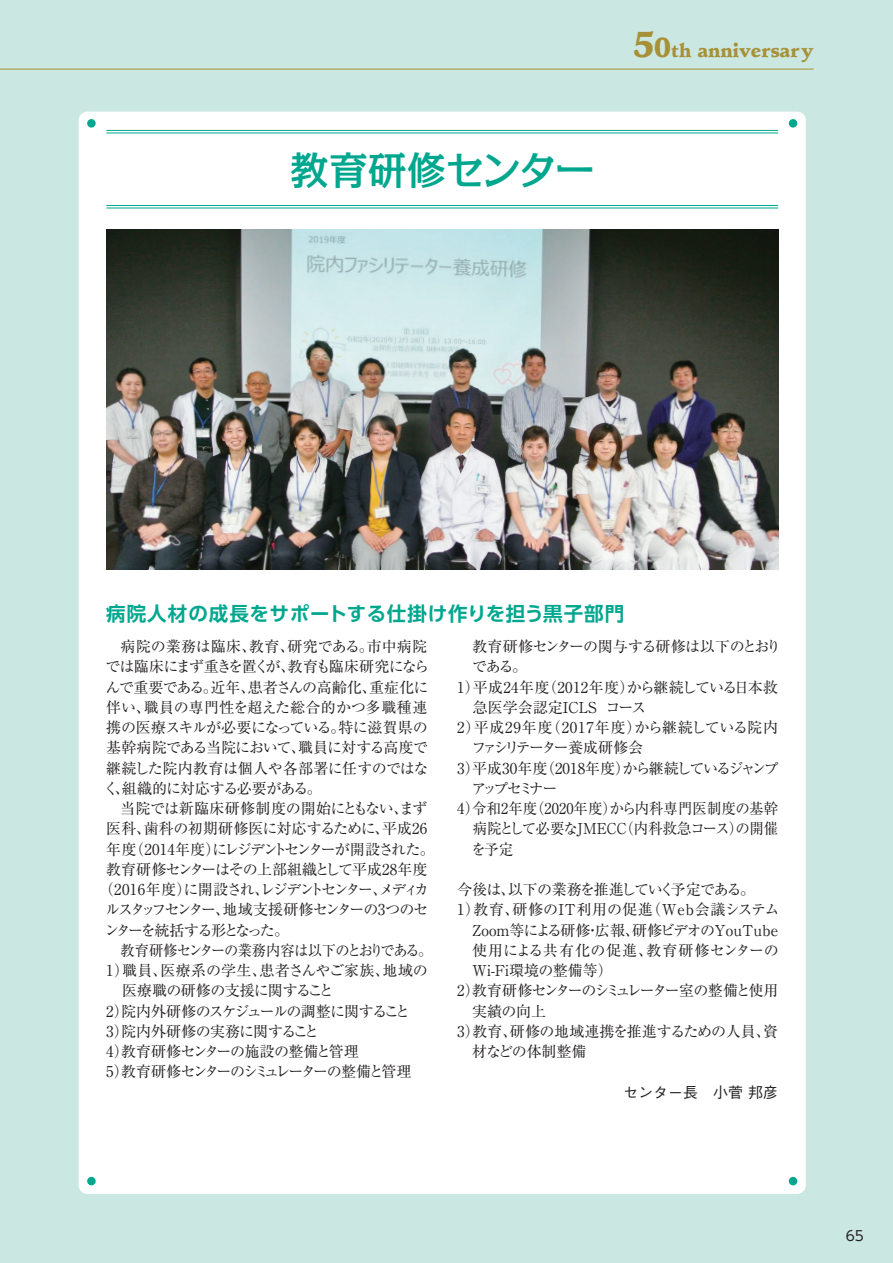
<style>
.page{position:relative;width:893px;height:1263px;background:#cae7e2}
.page>*{position:absolute;margin:0;border:0;box-sizing:border-box;transform-origin:0 0}
.t1{font:500 39px "Kakumin Pro";letter-spacing:-.02em;color:#00a78e}
.t2{font:700 19.5px "UD Shin Go Pro De";letter-spacing:.04em;color:#00a78e}
.t3{font:18.9px "Deutch Black SSK";color:#a79137}
.t4{font:15px/20.2px "Ryumin Pro";letter-spacing:-.035em;color:#231f20;text-align:justify}
.t5{font:15px "Ryumin Pro";letter-spacing:.005em;color:#231f20}
.t6{font:15px "Ryumin Pro";letter-spacing:-.13em;color:#231f20}
.t7{font:15px "Ryumin Pro";color:#231f20}
.t8{font:15px "Ryumin Pro";letter-spacing:-.135em;color:#231f20}
.t9{font:15px "Ryumin Pro";letter-spacing:-.1em;color:#231f20}
.t10{font:15px "Ryumin Pro";letter-spacing:.02em;color:#231f20}
.t11{font:15px "Ryumin Pro";letter-spacing:.05em;color:#231f20}
.t12{font:15px "Ryumin Pro";letter-spacing:-.11em;color:#231f20}
.t13{font:15px "Ryumin Pro";letter-spacing:-.015em;color:#231f20;scale:.96 1}
.t14{font:15px "Ryumin Pro";letter-spacing:.04em;color:#231f20}
.t15{font:15px "Ryumin Pro";letter-spacing:.01em;color:#231f20}
.t16{font:15px "Ryumin Pro";letter-spacing:-.035em;color:#231f20;scale:.95 1}
.t17{font:15px "Ryumin Pro";letter-spacing:-.085em;color:#231f20}
.t18{font:15px "Ryumin Pro";letter-spacing:-.01em;color:#231f20}
.t19{font:15px "Ryumin Pro";letter-spacing:-.07em;color:#231f20}
.t20{font:15px "Ryumin Pro";letter-spacing:.025em;color:#231f20}
.t21{font:15px "Ryumin Pro";letter-spacing:-.155em;color:#231f20}
.t22{font:500 15px "Gothic BBB Pro";color:#231f20}
.t23{font:15px "Ryumin Pro";letter-spacing:-.245em;color:#231f20}
.t24{font:15px "Ryumin Pro";letter-spacing:-.035em;color:#231f20;scale:.96 1}
.t25{font:13.8px "UD Shin Go Pro";color:#231f20}
.s1{font-size:35.7px}
.s2{font-size:27.3px}
</style>
<div class="page">
<div style="left:79px;top:112px;width:727px;height:1082px;background:#fff;border-radius:9px"></div>
<div style="left:87px;top:119px;width:9px;height:9px;background:#00a78e;border-radius:50%"></div>
<div style="left:87px;top:1177px;width:9px;height:8px;background:#00a78e;border-radius:50%"></div>
<div style="left:789px;top:119px;width:8px;height:9px;background:#00a78e;border-radius:50%"></div>
<div style="left:789px;top:1177px;width:8px;height:8px;background:#00a78e;border-radius:50%"></div>
<hr style="left:106px;top:130px;width:672px;height:1px;background:#00a78e">
<hr style="left:106px;top:133px;width:672px;height:1px;background:#00a78e">
<hr style="left:106px;top:205px;width:672px;height:1px;background:#00a78e">
<hr style="left:106px;top:208px;width:672px;height:1px;background:#00a78e">
<img style="left:106px;top:229px;width:672px;height:340px">
<hr style="left:0;top:69px;width:814px;height:1px;background:#a79137">
<h1 class="t1" style="left:290px;top:139px;width:306px">教育研修センター</h1>
<p class="t3" style="left:633px;top:39px;width:182px"><span class="s1">5</span><span class="s2">0</span>th anniversary</p>
<h2 class="t2" style="left:106px;top:598px;width:519px">病院人材の成長をサポートする仕掛け作りを担う黒子部門</h2>
<p class="t4" style="left:103px;top:635px;width:327px;text-indent:17px">病院の業務は臨床、教育、研究である。市中病院では臨床にまず重きを置くが、教育も臨床研究にならんで重要である。近年、患者さんの高齢化、重症化に伴い、職員の専門性を超えた総合的かつ多職種連携の医療スキルが必要になっている。特に滋賀県の基幹病院である当院において、職員に対する高度で継続した院内教育は個人や各部署に任すのではなく、組織的に対応する必要がある。</p>
<p class="t18" style="left:120px;top:797px;width:309px">当院では新臨床研修制度の開始にともない、まず</p>
<p class="t15" style="left:106px;top:817px;width:323px">医科、歯科の初期研修医に対応するために、平成26</p>
<p class="t9" style="left:106px;top:837px;width:330px">年度（2014年度）にレジデントセンターが開設された。</p>
<p class="t4" style="left:106px;top:858px;width:323px">教育研修センターはその上部組織として平成28年度</p>
<p class="t6" style="left:99px;top:878px;width:332px">（2016年度）に開設され、レジデントセンター、メディカ</p>
<p class="t12" style="left:105px;top:898px;width:324px">ルスタッフセンター、地域支援研修センターの3つのセ</p>
<p class="t21" style="left:104px;top:918px;width:186px">ンターを統括する形となった。</p>
<p class="t16" style="left:121px;top:938px;width:330px">教育研修センターの業務内容は以下のとおりである。</p>
<p class="t5" style="left:106px;top:959px;width:323px">1）職員、医療系の学生、患者さんやご家族、地域の</p>
<p class="t4" style="left:122px;top:979px;width:213px">医療職の研修の支援に関すること</p>
<p class="t17" style="left:106px;top:999px;width:305px">2）院内外研修のスケジュールの調整に関すること</p>
<p class="t4" style="left:106px;top:1020px;width:214px">3）院内外研修の実務に関すること</p>
<p class="t4" style="left:106px;top:1040px;width:254px">4）教育研修センターの施設の整備と管理</p>
<p class="t8" style="left:106px;top:1060px;width:307px">5）教育研修センターのシミュレーターの整備と管理</p>
<p class="t4" style="left:457px;top:635px;width:325px">　教育研修センターの関与する研修は以下のとおり</p>
<p class="t4" style="left:472px;top:655px;width:56px">である。</p>
<p class="t10" style="left:457px;top:675px;width:322px">1）平成24年度（2012年度）から継続している日本救</p>
<p class="t7" style="left:473px;top:695px;width:175px">急医学会認定ICLS コース</p>
<p class="t11" style="left:457px;top:716px;width:322px">2）平成29年度（2017年度）から継続している院内</p>
<p class="t8" style="left:471px;top:736px;width:173px">ファシリテーター養成研修会</p>
<p class="t5" style="left:457px;top:756px;width:323px">3）平成30年度（2018年度）から継続しているジャンプ</p>
<p class="t23" style="left:471px;top:776px;width:87px">アップセミナー</p>
<p class="t5" style="left:457px;top:797px;width:323px">4）令和2年度（2020年度）から内科専門医制度の基幹</p>
<p class="t13" style="left:473px;top:817px;width:320px">病院として必要なJMECC（内科救急コース）の開催</p>
<p class="t24" style="left:471px;top:837px;width:45px">を予定</p>
<p class="t19" style="left:457px;top:878px;width:299px">今後は、以下の業務を推進していく予定である。</p>
<p class="t14" style="left:457px;top:898px;width:324px">1）教育、研修のIT利用の促進（Web会議システム</p>
<p class="t7" style="left:472px;top:918px;width:308px">Zoom等による研修・広報、研修ビデオのYouTube</p>
<p class="t20" style="left:472px;top:938px;width:308px">使用による共有化の促進、教育研修センターの</p>
<p class="t7" style="left:472px;top:959px;width:142px">Wi-Fi環境の整備等）</p>
<p class="t6" style="left:457px;top:979px;width:323px">2）教育研修センターのシミュレーター室の整備と使用</p>
<p class="t4" style="left:472px;top:1000px;width:75px">実績の向上</p>
<p class="t4" style="left:457px;top:1020px;width:322px">3）教育、研修の地域連携を推進するための人員、資</p>
<p class="t4" style="left:472px;top:1040px;width:116px">材などの体制整備</p>
<p class="t22" style="left:623px;top:1080px;width:156px">センター長　小菅 邦彦</p>
<p class="t25" style="left:846px;top:1225px;width:20px">65</p>
</div>
